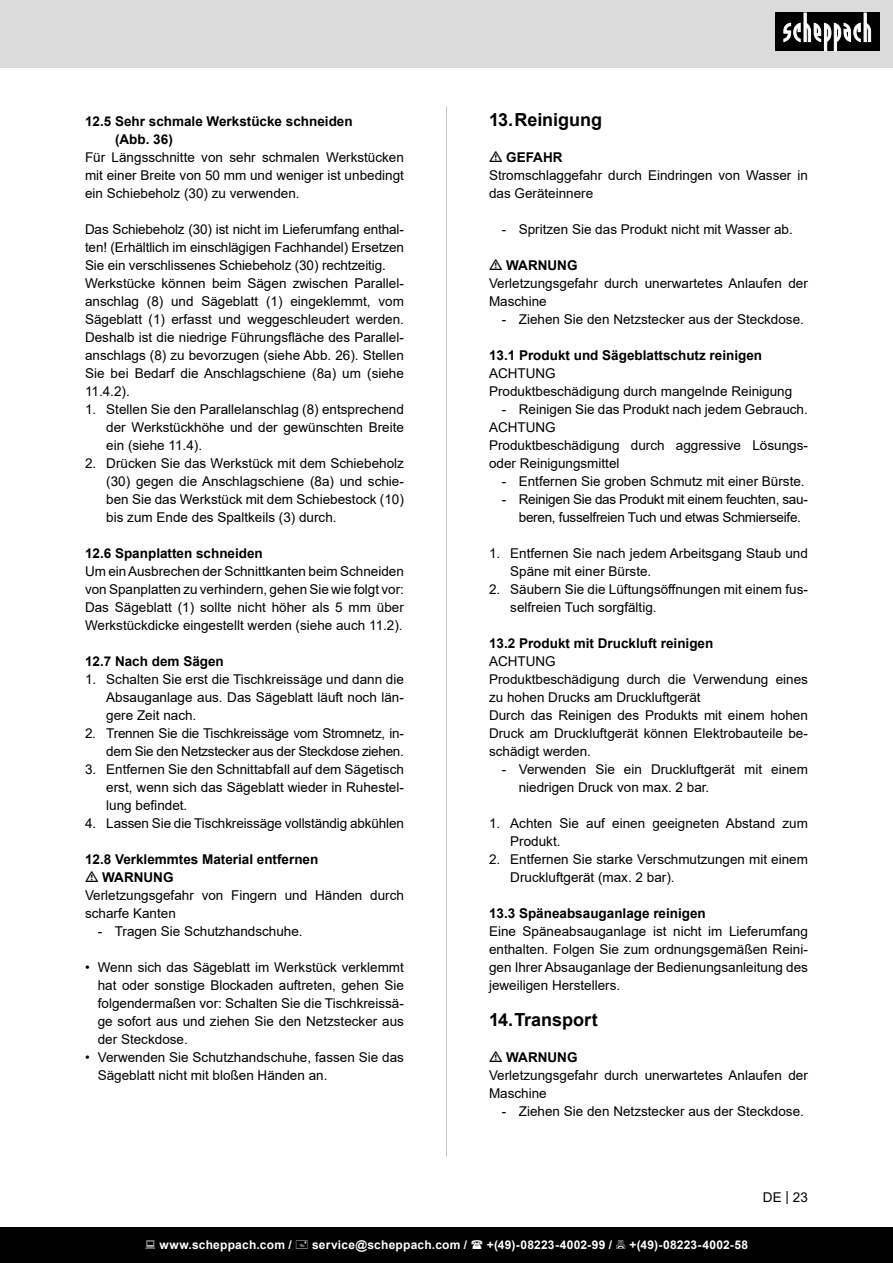
<style>
.page{position:relative;width:893px;height:1263px;background:#fff}
.page>*{position:absolute;margin:0;border:0;box-sizing:border-box;transform-origin:0 0}
.t1{font:700 18px "Arial";color:#000}
.Grundtext{font:13.5px/18px "Arial";color:#000}
.Grundtext__Bold{font:700 13.5px/18px "Arial";color:#000}
.Grundtext-2{font:13.5px/18px "Arial";letter-spacing:-.02em;color:#000}
.Grundtext__Bold-2{font:13.5px "Arial";color:#000}
.t2{font:700 12px "Arial";letter-spacing:.02em;color:#fff}
</style>
<div class="page">
<div style="left:0;top:0;width:893px;height:67px;background:#dbdbdb"></div>
<div style="left:0;top:1227px;width:893px;height:36px;background:#000"></div>
<div style="left:775px;top:13px;width:105px;height:38px;background:#000"></div>
<svg style="left:783px;top:13px;width:88px;height:38px"></svg>
<hr style="left:446px;top:106px;width:1px;height:1051px;background:#c7c7c7">
<p class="Grundtext__Bold" style="left:115px;top:112px;width:239px;text-indent:-30px">12.5 Sehr schmale Werkstücke schneiden (Abb. 36)</p>
<p class="Grundtext" style="left:85px;top:148px;width:320px;text-align:justify">Für Längsschnitte von sehr schmalen Werkstücken mit einer Breite von 50 mm und weniger ist unbedingt ein Schiebeholz (30) zu verwenden.</p>
<p class="Grundtext" style="left:85px;top:220px;width:320px;text-align:justify">Das Schiebeholz (30) ist nicht im Lieferumfang enthal&shy;ten! (Erhältlich im einschlägigen Fachhandel) Ersetzen Sie ein verschlissenes Schiebeholz (30) rechtzeitig.</p>
<p class="Grundtext" style="left:85px;top:274px;width:320px;text-align:justify">Werkstücke können beim Sägen zwischen Parallel&shy;anschlag (8) und Sägeblatt (1) eingeklemmt, vom Sägeblatt (1) erfasst und weggeschleudert werden.<br>Deshalb ist die niedrige Führungsfläche des Parallel&shy;anschlags (8) zu bevorzugen (siehe Abb. 26). Stellen Sie bei Bedarf die Anschlagschiene (8a) um (siehe 11.4.2).</p>
<p class="Grundtext" style="left:106px;top:400px;width:299px;text-align:justify;text-indent:-21px">1. Stellen Sie den Parallelanschlag (8) entsprechend der Werkstückhöhe und der gewünschten Breite ein (siehe 11.4).</p>
<p class="Grundtext" style="left:106px;top:454px;width:299px;text-align:justify;text-indent:-21px">2. Drücken Sie das Werkstück mit dem Schiebeholz (30) gegen die Anschlagschiene (8a) und schie&shy;ben Sie das Werkstück mit dem Schiebestock (10) bis zum Ende des Spaltkeils (3) durch.</p>
<p class="Grundtext__Bold" style="left:85px;top:544px;width:179px">12.6 Spanplatten schneiden</p>
<p class="Grundtext" style="left:85px;top:562px;width:320px;text-align:justify">Um ein Ausbrechen der Schnittkanten beim Schneiden von Spanplatten zu verhindern, gehen Sie wie folgt vor:<br>Das Sägeblatt (1) sollte nicht höher als 5 mm über Werkstückdicke eingestellt werden (siehe auch 11.2).</p>
<p class="Grundtext__Bold" style="left:85px;top:652px;width:140px">12.7 Nach dem Sägen</p>
<p class="Grundtext" style="left:106px;top:670px;width:299px;text-align:justify;text-indent:-21px">1. Schalten Sie erst die Tischkreissäge und dann die Absauganlage aus. Das Sägeblatt läuft noch län&shy;gere Zeit nach.</p>
<p class="Grundtext-2" style="left:85px;top:724px;width:320px;text-align:right">2. Trennen Sie die Tischkreissäge vom Stromnetz, in&shy;dem Sie den Netzstecker aus der Steckdose ziehen.</p>
<p class="Grundtext" style="left:106px;top:760px;width:299px;text-align:justify;text-indent:-21px">3. Entfernen Sie den Schnittabfall auf dem Sägetisch erst, wenn sich das Sägeblatt wieder in Ruhestel&shy;lung befindet.</p>
<p class="Grundtext" style="left:85px;top:814px;width:320px">4. Lassen Sie die Tischkreissäge vollständig abkühlen</p>
<p class="Grundtext__Bold" style="left:85px;top:850px;width:235px">12.8 Verklemmtes Material entfernen</p>
<p class="Grundtext__Bold" style="left:102px;top:868px;width:73px">WARNUNG</p>
<p class="Grundtext" style="left:85px;top:886px;width:320px">Verletzungsgefahr von Fingern und Händen durch scharfe Kanten</p>
<p class="Grundtext" style="left:98px;top:922px;width:206px">- Tragen Sie Schutzhandschuhe.</p>
<p class="Grundtext" style="left:98px;top:958px;width:308px;text-align:justify;text-indent:-13px">• Wenn sich das Sägeblatt im Werkstück verklemmt hat oder sonstige Blockaden auftreten, gehen Sie folgendermaßen vor: Schalten Sie die Tischkreissä&shy;ge sofort aus und ziehen Sie den Netzstecker aus der Steckdose.</p>
<p class="Grundtext" style="left:98px;top:1048px;width:308px;text-indent:-13px">• Verwenden Sie Schutzhandschuhe, fassen Sie das<br>Sägeblatt nicht mit bloßen Händen an.</p>
<p class="t1" style="left:489px;top:107px;width:115px">13.Reinigung</p>
<p class="Grundtext__Bold" style="left:506px;top:148px;width:58px">GEFAHR</p>
<p class="Grundtext" style="left:489px;top:166px;width:320px">Stromschlaggefahr durch Eindringen von Wasser in das Geräteinnere</p>
<p class="Grundtext" style="left:502px;top:220px;width:293px">- Spritzen Sie das Produkt nicht mit Wasser ab.</p>
<p class="Grundtext__Bold" style="left:506px;top:256px;width:73px">WARNUNG</p>
<p class="Grundtext" style="left:489px;top:274px;width:320px">Verletzungsgefahr durch unerwartetes Anlaufen der<br>Maschine</p>
<p class="Grundtext" style="left:502px;top:310px;width:304px">- Ziehen Sie den Netzstecker aus der Steckdose.</p>
<p class="Grundtext__Bold" style="left:489px;top:346px;width:275px">13.1 Produkt und Sägeblattschutz reinigen</p>
<p class="Grundtext__Bold-2" style="left:489px;top:364px;width:68px">ACHTUNG</p>
<p class="Grundtext" style="left:489px;top:382px;width:305px">Produktbeschädigung durch mangelnde Reinigung</p>
<p class="Grundtext" style="left:502px;top:400px;width:308px">- Reinigen Sie das Produkt nach jedem Gebrauch.</p>
<p class="Grundtext__Bold-2" style="left:489px;top:418px;width:68px">ACHTUNG</p>
<p class="Grundtext" style="left:489px;top:436px;width:320px">Produktbeschädigung durch aggressive Lösungs&shy;oder Reinigungsmittel</p>
<p class="Grundtext" style="left:502px;top:472px;width:304px">- Entfernen Sie groben Schmutz mit einer Bürste.</p>
<p class="Grundtext-2" style="left:519px;top:490px;width:291px;text-indent:-17px">- Reinigen Sie das Produkt mit einem feuchten, sau&shy;beren, fusselfreien Tuch und etwas Schmierseife.</p>
<p class="Grundtext" style="left:510px;top:544px;width:299px;text-indent:-21px">1. Entfernen Sie nach jedem Arbeitsgang Staub und<br>Späne mit einer Bürste.</p>
<p class="Grundtext" style="left:510px;top:580px;width:299px;text-indent:-21px">2. Säubern Sie die Lüftungsöffnungen mit einem fus&shy;selfreien Tuch sorgfältig.</p>
<p class="Grundtext__Bold" style="left:489px;top:634px;width:226px">13.2 Produkt mit Druckluft reinigen</p>
<p class="Grundtext__Bold-2" style="left:489px;top:652px;width:68px">ACHTUNG</p>
<p class="Grundtext" style="left:489px;top:670px;width:320px">Produktbeschädigung durch die Verwendung eines zu hohen Drucks am Druckluftgerät</p>
<p class="Grundtext" style="left:489px;top:706px;width:320px;text-align:justify">Durch das Reinigen des Produkts mit einem hohen Druck am Druckluftgerät können Elektrobauteile be&shy;schädigt werden.</p>
<p class="Grundtext" style="left:519px;top:760px;width:291px;text-indent:-17px">- Verwenden Sie ein Druckluftgerät mit einem niedrigen Druck von max. 2 bar.</p>
<p class="Grundtext" style="left:510px;top:814px;width:299px;text-indent:-21px">1. Achten Sie auf einen geeigneten Abstand zum<br>Produkt.</p>
<p class="Grundtext" style="left:510px;top:850px;width:299px;text-indent:-21px">2. Entfernen Sie starke Verschmutzungen mit einem<br>Druckluftgerät (max. 2 bar).</p>
<p class="Grundtext__Bold" style="left:489px;top:904px;width:218px">13.3 Späneabsauganlage reinigen</p>
<p class="Grundtext" style="left:489px;top:922px;width:320px;text-align:justify">Eine Späneabsauganlage ist nicht im Lieferumfang enthalten. Folgen Sie zum ordnungsgemäßen Reini&shy;gen Ihrer Absauganlage der Bedienungsanleitung des jeweiligen Herstellers.</p>
<p class="t1" style="left:489px;top:1007px;width:110px">14.Transport</p>
<p class="Grundtext__Bold" style="left:506px;top:1048px;width:73px">WARNUNG</p>
<p class="Grundtext" style="left:489px;top:1066px;width:320px">Verletzungsgefahr durch unerwartetes Anlaufen der<br>Maschine</p>
<p class="Grundtext" style="left:502px;top:1102px;width:304px">- Ziehen Sie den Netzstecker aus der Steckdose.</p>
<p class="Grundtext" style="left:763px;top:1188px;width:47px">DE | 23</p>
<p class="t2" style="left:159px;top:1236px;width:134px">www.scheppach.com /</p>
<p class="t2" style="left:312px;top:1236px;width:157px">service@scheppach.com /</p>
<p class="t2" style="left:487px;top:1236px;width:127px">+(49)-08223-4002-99 /</p>
<p class="t2" style="left:629px;top:1236px;width:120px">+(49)-08223-4002-58</p>
</div>
